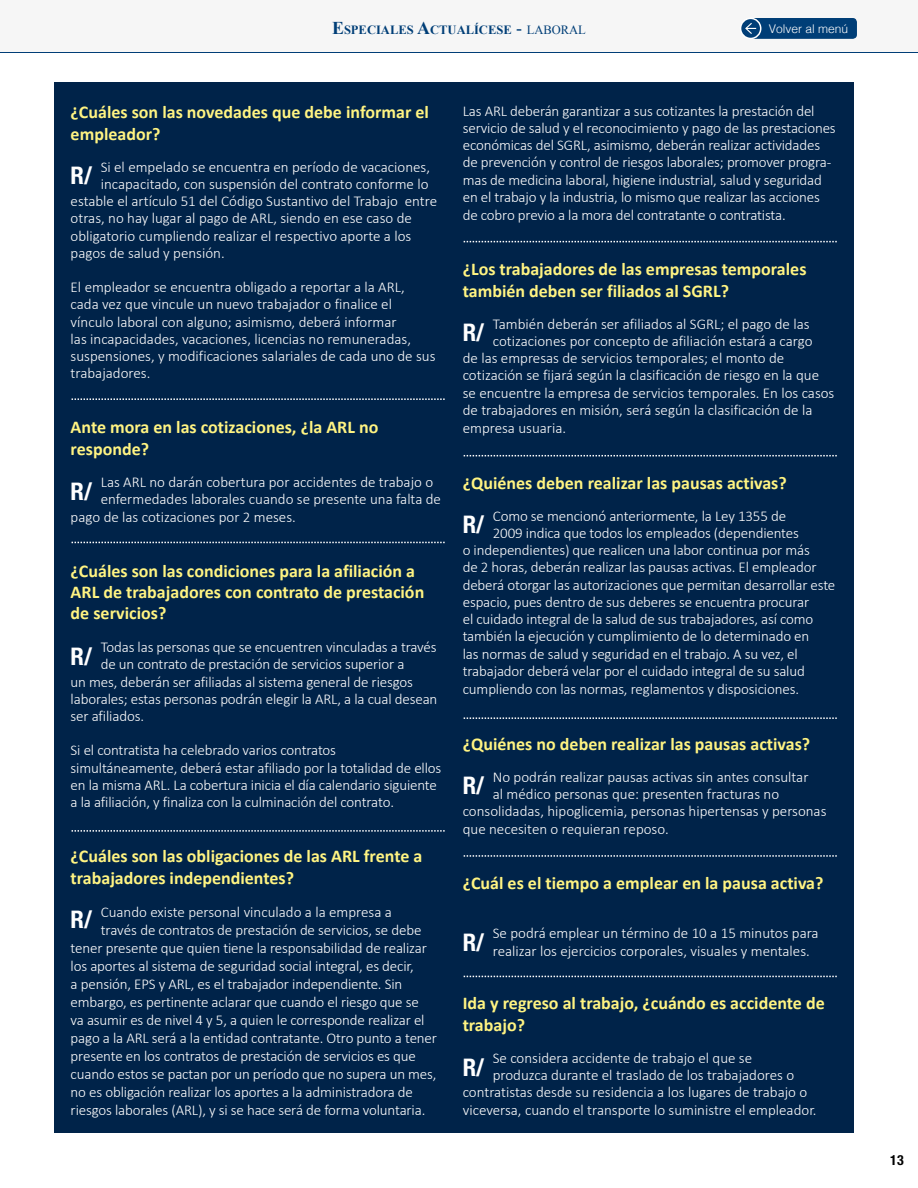
<style>
.page{position:relative;width:918px;height:1188px;background:#fff}
.page>*{position:absolute;margin:0;border:0;box-sizing:border-box;transform-origin:0 0}
.t1{font:700 condensed 24.3px "Helvetica Neue LT Std";color:#fff}
.t2{font:700 18px/21.6px "Calibri";color:#fff482}
.t3{font:300 15px/17.2px "Calibri";letter-spacing:-.01em;color:#fff}
.t4{font:700 condensed 13.95px "Helvetica Neue LT Std";color:#000}
.t5{font:700 12.6px "Times New Roman";color:#003e77}
.t6{font:300 12px "Helvetica";color:#fff}
.s1{font-size:18px}
.s2{font-weight:400;font-size:18px}
.s3{font-weight:400}
</style>
<div class="page">
<div style="left:0;top:0;width:918px;height:53px;background:#f6f6f6"></div>
<hr style="left:0;top:52px;width:918px;height:1px;background:#003e77">
<svg style="left:741px;top:18px;width:20px;height:20px"></svg>
<div style="left:740px;top:18px;width:21px;height:21px;border:2px solid #fff;border-radius:50%"></div>
<svg style="left:744px;top:18px;width:113px;height:21px"></svg>
<div style="left:54px;top:82px;width:800px;height:1051px;background:#002349"></div>
<svg style="left:72px;top:398px;width:373px;height:2px"></svg>
<svg style="left:464px;top:241px;width:373px;height:1px"></svg>
<svg style="left:464px;top:455px;width:373px;height:1px"></svg>
<svg style="left:464px;top:717px;width:373px;height:2px"></svg>
<svg style="left:464px;top:855px;width:373px;height:2px"></svg>
<svg style="left:464px;top:976px;width:373px;height:1px"></svg>
<svg style="left:72px;top:542px;width:373px;height:1px"></svg>
<svg style="left:72px;top:830px;width:373px;height:2px"></svg>
<p class="t5" style="left:332px;top:21px;width:255px"><span class="s1">E</span>SPECIALES <span class="s1">A</span>CTUALÍCESE <span class="s2">-</span> <span class="s3">LABORAL</span></p>
<p class="t6" style="left:769px;top:18px;width:81px">Volver al menú</p>
<p class="t2" style="left:71px;top:101px;width:360px">¿Cuáles son las novedades que debe informar el empleador?</p>
<p class="t3" style="left:101px;top:157px;width:331px">Si el empelado se encuentra en período de vacaciones,</p>
<p class="t3" style="left:101px;top:175px;width:329px">incapacitado, con suspensión del contrato conforme lo</p>
<p class="t3" style="left:71px;top:192px;width:368px">estable el artículo 51 del Código Sustantivo del Trabajo entre</p>
<p class="t3" style="left:71px;top:209px;width:343px">otras, no hay lugar al pago de ARL, siendo en ese caso de</p>
<p class="t3" style="left:71px;top:226px;width:342px">obligatorio cumpliendo realizar el respectivo aporte a los</p>
<p class="t3" style="left:71px;top:244px;width:156px">pagos de salud y pensión.</p>
<p class="t3" style="left:71px;top:278px;width:366px">El empleador se encuentra obligado a reportar a la ARL, cada vez que vincule un nuevo trabajador o finalice el vínculo laboral con alguno; asimismo, deberá informar<br>las incapacidades, vacaciones, licencias no remuneradas, suspensiones, y modificaciones salariales de cada uno de sus trabajadores.</p>
<h1 class="t1" style="left:71px;top:161px;width:23px">R/</h1>
<p class="t2" style="left:71px;top:417px;width:309px">Ante mora en las cotizaciones, ¿la ARL no responde?</p>
<p class="t3" style="left:101px;top:473px;width:334px">Las ARL no darán cobertura por accidentes de trabajo o</p>
<p class="t3" style="left:101px;top:490px;width:342px">enfermedades laborales cuando se presente una falta de</p>
<p class="t3" style="left:71px;top:507px;width:227px">pago de las cotizaciones por 2 meses.</p>
<h1 class="t1" style="left:71px;top:476px;width:23px">R/</h1>
<p class="t2" style="left:71px;top:560px;width:355px">¿Cuáles son las condiciones para la afiliación a<br>ARL de trabajadores con contrato de prestación de servicios?</p>
<p class="t3" style="left:101px;top:638px;width:337px">Todas las personas que se encuentren vinculadas a través</p>
<p class="t3" style="left:101px;top:655px;width:305px">de un contrato de prestación de servicios superior a</p>
<p class="t3" style="left:71px;top:672px;width:344px">un mes, deberán ser afiliadas al sistema general de riesgos</p>
<p class="t3" style="left:71px;top:690px;width:368px">laborales; estas personas podrán elegir la ARL, a la cual desean</p>
<p class="t3" style="left:71px;top:707px;width:75px">ser afiliados.</p>
<p class="t3" style="left:71px;top:741px;width:372px">Si el contratista ha celebrado varios contratos simultáneamente, deberá estar afiliado por la totalidad de ellos en la misma ARL. La cobertura inicia el día calendario siguiente a la afiliación, y finaliza con la culminación del contrato.</p>
<h1 class="t1" style="left:71px;top:641px;width:23px">R/</h1>
<p class="t2" style="left:71px;top:845px;width:353px">¿Cuáles son las obligaciones de las ARL frente a trabajadores independientes?</p>
<p class="t3" style="left:101px;top:902px;width:293px">Cuando existe personal vinculado a la empresa a</p>
<p class="t3" style="left:101px;top:920px;width:322px">través de contratos de prestación de servicios, se debe</p>
<p class="t3" style="left:71px;top:938px;width:358px">tener presente que quien tiene la responsabilidad de realizar</p>
<p class="t3" style="left:71px;top:956px;width:345px">los aportes al sistema de seguridad social integral, es decir,</p>
<p class="t3" style="left:71px;top:974px;width:333px">a pensión, EPS y ARL, es el trabajador independiente. Sin</p>
<p class="t3" style="left:71px;top:992px;width:350px">embargo, es pertinente aclarar que cuando el riesgo que se</p>
<p class="t3" style="left:71px;top:1010px;width:355px">va asumir es de nivel 4 y 5, a quien le corresponde realizar el</p>
<p class="t3" style="left:71px;top:1028px;width:368px">pago a la ARL será a la entidad contratante. Otro punto a tener</p>
<p class="t3" style="left:71px;top:1046px;width:347px">presente en los contratos de prestación de servicios es que</p>
<p class="t3" style="left:71px;top:1064px;width:367px">cuando estos se pactan por un período que no supera un mes,</p>
<p class="t3" style="left:71px;top:1082px;width:344px">no es obligación realizar los aportes a la administradora de</p>
<p class="t3" style="left:71px;top:1100px;width:356px">riesgos laborales (ARL), y si se hace será de forma voluntaria.</p>
<h1 class="t1" style="left:71px;top:905px;width:23px">R/</h1>
<p class="t3" style="left:463px;top:101px;width:374px">Las ARL deberán garantizar a sus cotizantes la prestación del servicio de salud y el reconocimiento y pago de las prestaciones económicas del SGRL, asimismo, deberán realizar actividades de prevención y control de riesgos laborales; promover progra&shy;mas de medicina laboral, higiene industrial, salud y seguridad en el trabajo y la industria, lo mismo que realizar las acciones de cobro previo a la mora del contratante o contratista.</p>
<p class="t2" style="left:463px;top:258px;width:345px">¿Los trabajadores de las empresas temporales también deben ser filiados al SGRL?</p>
<p class="t3" style="left:493px;top:314px;width:318px">También deberán ser afiliados al SGRL; el pago de las</p>
<p class="t3" style="left:493px;top:332px;width:321px">cotizaciones por concepto de afiliación estará a cargo</p>
<p class="t3" style="left:463px;top:349px;width:323px">de las empresas de servicios temporales; el monto de</p>
<p class="t3" style="left:463px;top:366px;width:358px">cotización se fijará según la clasificación de riesgo en la que</p>
<p class="t3" style="left:463px;top:383px;width:373px">se encuentre la empresa de servicios temporales. En los casos</p>
<p class="t3" style="left:463px;top:401px;width:351px">de trabajadores en misión, será según la clasificación de la</p>
<p class="t3" style="left:463px;top:419px;width:105px">empresa usuaria.</p>
<h1 class="t1" style="left:463px;top:318px;width:23px">R/</h1>
<p class="t2" style="left:463px;top:472px;width:326px">¿Quiénes deben realizar las pausas activas?</p>
<p class="t3" style="left:493px;top:506px;width:295px">Como se mencionó anteriormente, la Ley 1355 de</p>
<p class="t3" style="left:493px;top:524px;width:308px">2009 indica que todos los empleados (dependientes</p>
<p class="t3" style="left:463px;top:541px;width:349px">o independientes) que realicen una labor continua por más</p>
<p class="t3" style="left:463px;top:558px;width:355px">de 2 horas, deberán realizar las pausas activas. El empleador</p>
<p class="t3" style="left:463px;top:575px;width:374px">deberá otorgar las autorizaciones que permitan desarrollar este</p>
<p class="t3" style="left:463px;top:593px;width:348px">espacio, pues dentro de sus deberes se encuentra procurar</p>
<p class="t3" style="left:463px;top:610px;width:352px">el cuidado integral de la salud de sus trabajadores, así como</p>
<p class="t3" style="left:463px;top:627px;width:348px">también la ejecución y cumplimiento de lo determinado en</p>
<p class="t3" style="left:463px;top:644px;width:337px">las normas de salud y seguridad en el trabajo. A su vez, el</p>
<p class="t3" style="left:463px;top:662px;width:344px">trabajador deberá velar por el cuidado integral de su salud</p>
<p class="t3" style="left:463px;top:680px;width:338px">cumpliendo con las normas, reglamentos y disposiciones.</p>
<h1 class="t1" style="left:463px;top:510px;width:23px">R/</h1>
<p class="t2" style="left:463px;top:733px;width:349px">¿Quiénes no deben realizar las pausas activas?</p>
<p class="t3" style="left:493px;top:767px;width:317px">No podrán realizar pausas activas sin antes consultar</p>
<p class="t3" style="left:493px;top:785px;width:288px">al médico personas que: presenten fracturas no</p>
<p class="t3" style="left:463px;top:802px;width:365px">consolidadas, hipoglicemia, personas hipertensas y personas</p>
<p class="t3" style="left:463px;top:820px;width:208px">que necesiten o requieran reposo.</p>
<h1 class="t1" style="left:463px;top:770px;width:23px">R/</h1>
<p class="t2" style="left:463px;top:872px;width:362px">¿Cuál es el tiempo a emplear en la pausa activa?</p>
<p class="t3" style="left:493px;top:924px;width:327px;line-height:18px">Se podrá emplear un término de 10 a 15 minutos para realizar los ejercicios corporales, visuales y mentales.</p>
<p class="t2" style="left:463px;top:992px;width:363px">Ida y regreso al trabajo, ¿cuándo es accidente de trabajo?</p>
<p class="t3" style="left:493px;top:1049px;width:261px">Se considera accidente de trabajo el que se</p>
<p class="t3" style="left:493px;top:1066px;width:303px">produzca durante el traslado de los trabajadores o</p>
<p class="t3" style="left:463px;top:1083px;width:346px">contratistas desde su residencia a los lugares de trabajo o</p>
<p class="t3" style="left:463px;top:1100px;width:355px">viceversa, cuando el transporte lo suministre el empleador.</p>
<h1 class="t1" style="left:463px;top:928px;width:23px">R/</h1>
<h1 class="t1" style="left:463px;top:1053px;width:23px">R/</h1>
<p class="t4" style="left:890px;top:1152px;width:15px">13</p>
</div>
